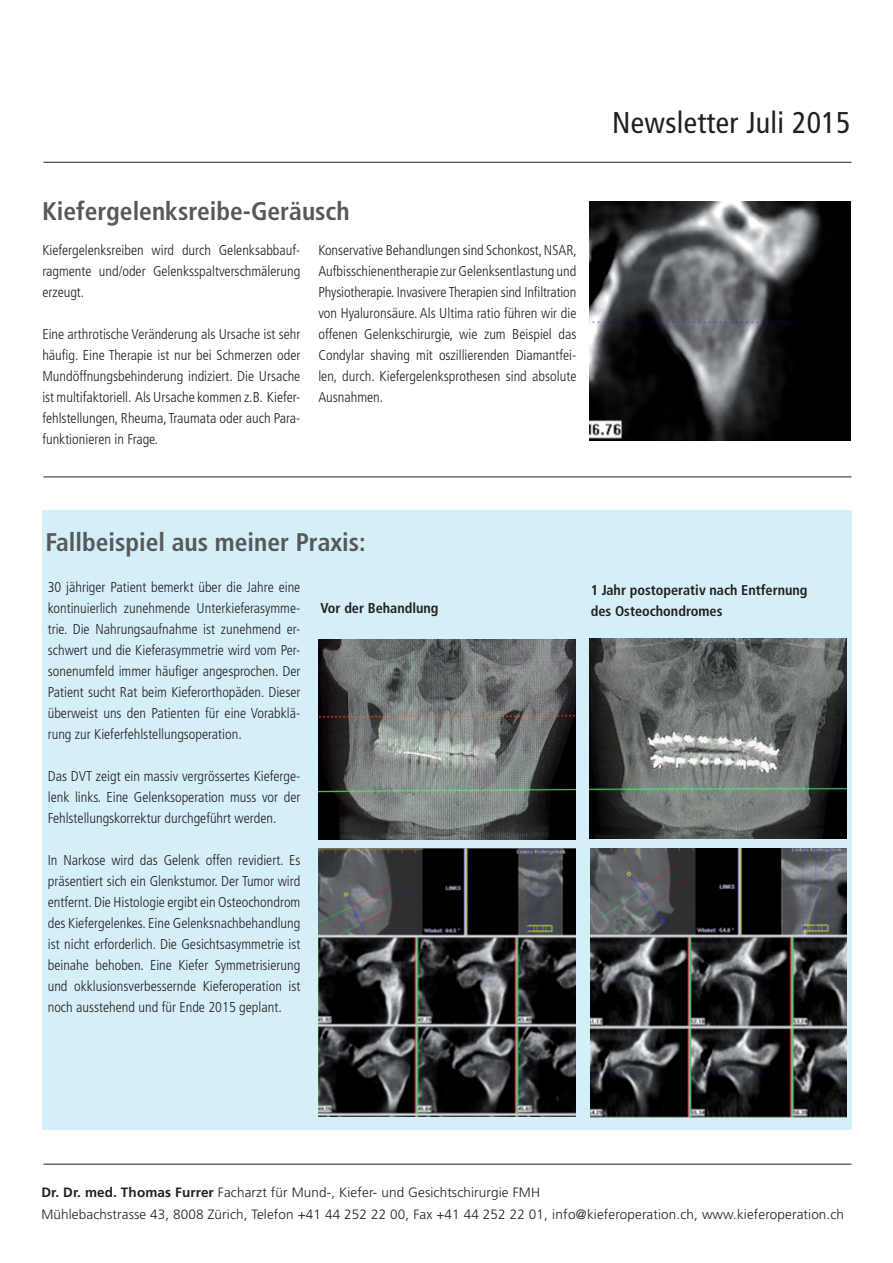
<style>
.page{position:relative;width:893px;height:1263px;background:#fff}
.page>*{position:absolute;margin:0;border:0;box-sizing:border-box;transform-origin:0 0}
.t1{font:condensed 30px "Frutiger";letter-spacing:.01em;color:#231f20}
.t2{font:700 condensed 25.5px "Frutiger";color:#57585a}
.t3{font:300 condensed 14.25px/21px "Frutiger";color:#231f20;text-align:justify}
.t4{font:700 condensed 14.25px/21px "Frutiger";color:#231f20}
.t5{font:300 13.5px/22.5px "Frutiger";letter-spacing:.01em;color:#231f20}
.s1{font-weight:700}
</style>
<div class="page">
<div style="left:42px;top:510px;width:809px;height:620px;background:#d5eff8"></div>
<img style="left:590px;top:201px;width:260px;height:240px">
<img style="left:319px;top:640px;width:256px;height:199px">
<img style="left:590px;top:639px;width:256px;height:199px">
<hr style="left:44px;top:476px;width:807px;height:1px;background:#231f20">
<hr style="left:44px;top:1164px;width:807px;height:1px;background:#231f20">
<hr style="left:44px;top:162px;width:807px;height:1px;background:#231f20">
<img style="left:319px;top:848px;width:256px;height:269px">
<img style="left:591px;top:848px;width:255px;height:270px">
<h2 class="t2" style="left:42px;top:201px;width:309px">Kiefergelenksreibe-Geräusch</h2>
<p class="t3" style="left:42px;top:240px;width:259px">Kiefergelenksreiben wird durch Gelenksabbauf&shy;ragmente und/oder Gelenksspaltverschmälerung erzeugt.</p>
<p class="t3" style="left:42px;top:324px;width:259px">Eine arthrotische Veränderung als Ursache ist sehr häufig. Eine Therapie ist nur bei Schmerzen oder Mundöffnungsbehinderung indiziert. Die Ursache ist multifaktoriell. Als Ursache kommen z.B. Kiefer&shy;fehlstellungen, Rheuma, Traumata oder auch Para&shy;funktionieren in Frage.</p>
<p class="t3" style="left:318px;top:240px;width:260px">Konservative Behandlungen sind Schonkost, NSAR, Aufbisschienentherapie zur Gelenksentlastung und Physiotherapie. Invasivere Therapien sind Infiltration von Hyaluronsäure. Als Ultima ratio führen wir die offenen Gelenkschirurgie, wie zum Beispiel das Condylar shaving mit oszillierenden Diamantfei&shy;len, durch. Kiefergelenksprothesen sind absolute Ausnahmen.</p>
<h1 class="t1" style="left:612px;top:110px;width:240px">Newsletter Juli 2015</h1>
<h2 class="t2" style="left:46px;top:532px;width:322px">Fallbeispiel aus meiner Praxis:</h2>
<p class="t3" style="left:48px;top:577px;width:254px">30 jähriger Patient bemerkt über die Jahre eine kontinuierlich zunehmende Unterkieferasymme&shy;trie. Die Nahrungsaufnahme ist zunehmend er&shy;schwert und die Kieferasymmetrie wird vom Per&shy;sonenumfeld immer häufiger angesprochen. Der Patient sucht Rat beim Kieferorthopäden. Dieser überweist uns den Patienten für eine Vorabklä&shy;rung zur Kieferfehlstellungsoperation.</p>
<p class="t3" style="left:48px;top:766px;width:254px">Das DVT zeigt ein massiv vergrössertes Kieferge&shy;lenk links. Eine Gelenksoperation muss vor der Fehlstellungskorrektur durchgeführt werden.</p>
<p class="t3" style="left:48px;top:850px;width:254px">In Narkose wird das Gelenk offen revidiert. Es präsentiert sich ein Glenkstumor. Der Tumor wird entfernt. Die Histologie ergibt ein Osteochondrom des Kiefergelenkes. Eine Gelenksnachbehandlung ist nicht erforderlich. Die Gesichtsasymmetrie ist beinahe behoben. Eine Kiefer Symmetrisierung und okklusionsverbessernde Kieferoperation ist noch ausstehend und für Ende 2015 geplant.</p>
<p class="t4" style="left:321px;top:598px;width:120px">Vor der Behandlung</p>
<p class="t4" style="left:591px;top:580px;width:218px">1 Jahr postoperativ nach Entfernung des Osteochondromes</p>
<p class="t5" style="left:41px;top:1182px;width:804px"><span class="s1">Dr. Dr. med. Thomas Furrer</span> Facharzt für Mund-, Kiefer- und Gesichtschirurgie FMH<br>Mühlebachstrasse 43, 8008 Zürich, Telefon +41 44 252 22 00, Fax +41 44 252 22 01, info@kieferoperation.ch, www.kieferoperation.ch</p>
</div>
